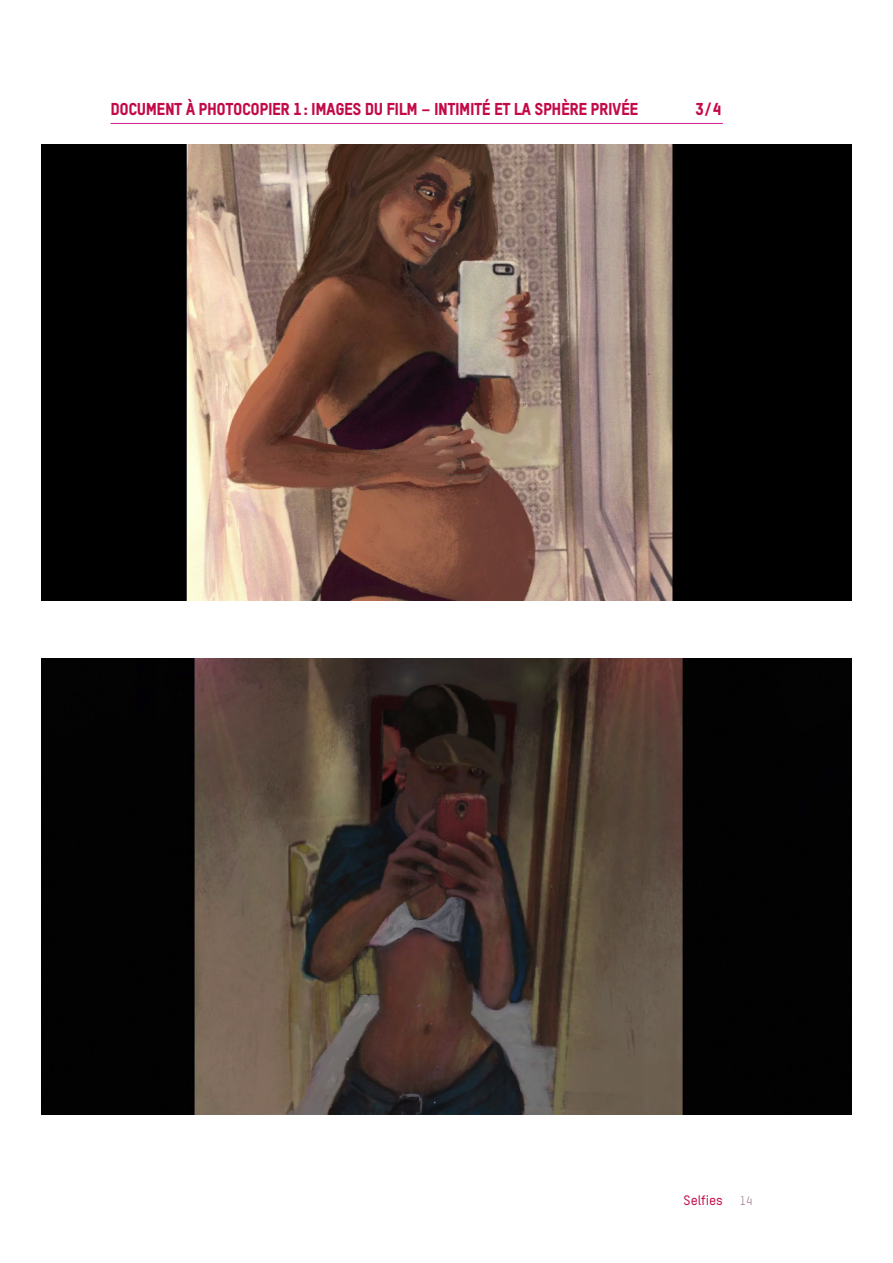
<style>
.page{position:relative;width:893px;height:1263px;background:#fff}
.page>*{position:absolute;margin:0;border:0;box-sizing:border-box;transform-origin:0 0}
.Titel_rot__Didakti{font:16.95px "TSTARPRO Headline";letter-spacing:-.03em;color:#c30a49}
.t1{font:500 13.5px "TSTARPRO";color:#c30a49}
.t2{font:300 12px "TSTARPRO";color:#784a69}
</style>
<div class="page">
<hr style="left:111px;top:123px;width:612px;height:1px;background:#d51d90">
<img style="left:41px;top:145px;width:810px;height:456px">
<img style="left:41px;top:658px;width:810px;height:456px">
<p class="Titel_rot__Didakti" style="left:111px;top:98px;width:529px">DOCUMENT À PHOTOCOPIER 1: IMAGES DU FILM – INTIMITÉ ET LA SPHÈRE PRIVÉE</p>
<p class="Titel_rot__Didakti" style="left:695px;top:98px;width:28px">3/4</p>
<p class="t1" style="left:684px;top:1192px;width:41px">Selfies</p>
<p class="t2" style="left:740px;top:1194px;width:14px">14</p>
</div>
